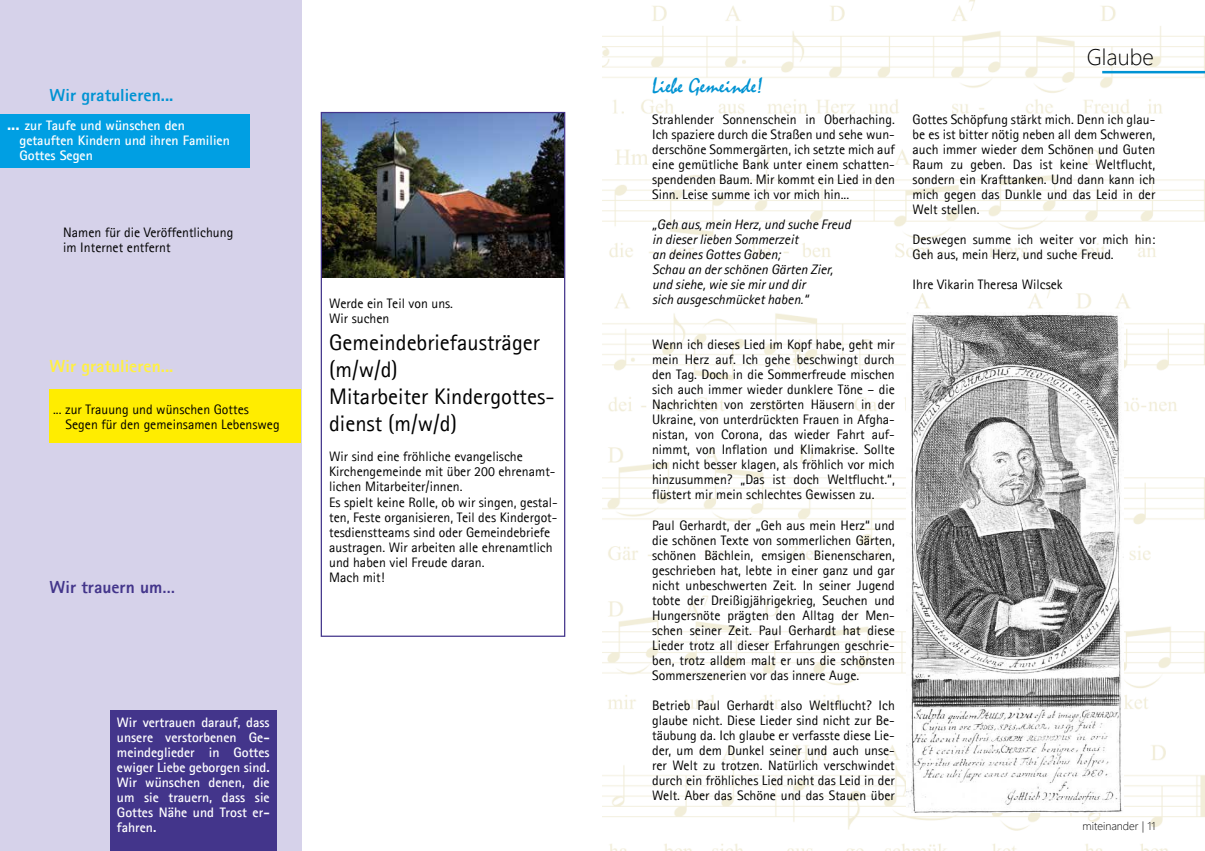
<style>
.page{position:relative;width:1205px;height:851px;background:#fff}
.page>*{position:absolute;margin:0;border:0;box-sizing:border-box;transform-origin:0 0}
.t1{font:22.5px/27px "Agfa Rotis Sans Serif";color:#000}
.t2{font:22.5px "Mistral";color:#0093d3}
.t3{font:300 22.5px "Segoe UI";color:#000}
.t4{font:800 17.5px "Agfa Rotis Sans Serif";color:#0093d3}
.t5{font:800 17.5px "Agfa Rotis Sans Serif";color:#fff042}
.t6{font:800 17.5px "Agfa Rotis Sans Serif";color:#43358b}
.t7{font:13.75px/15px "Agfa Rotis Sans Serif";color:#000}
.t8{font:700 13.75px/15px "Agfa Rotis Sans Serif";color:#fff}
.t9{font:italic 13.75px/15px "Agfa Rotis Sans Serif";color:#000}
.t10{font:300 11.25px "Segoe UI";color:#000}
.s1{font-size:17.5px}
</style>
<div class="page">
<img style="left:323px;top:114px;width:240px;height:163px">
<div style="left:321px;top:112px;width:244px;height:524px;border:1px solid #43358b"></div>
<img style="left:602px;top:0;width:603px;height:850px">
<img style="left:906px;top:312px;width:218px;height:500px">
<hr style="left:1102px;top:71px;width:103px;height:2px;background:#0093d3">
<div style="left:0;top:0;width:301px;height:850px;background:#d6d2ea"></div>
<div style="left:0;top:114px;width:249px;height:53px;background:#009fe3"></div>
<div style="left:110px;top:710px;width:167px;height:140px;background:#43358b"></div>
<div style="left:50px;top:389px;width:251px;height:53px;background:#ffed00"></div>
<p class="t4" style="left:50px;top:83px;width:125px">Wir gratulieren...</p>
<p class="t8" style="left:19px;top:117px;width:212px;text-indent:-12px"><span class="s1">...</span> zur Taufe und wünschen den getauften Kindern und ihren Familien<br>Gottes Segen</p>
<p class="t7" style="left:63px;top:225px;width:172px">Namen für die Veröffentlichung im Internet entfernt</p>
<p class="t5" style="left:50px;top:355px;width:125px">Wir gratulieren...</p>
<p class="t7" style="left:66px;top:401px;width:216px;text-indent:-12px">... zur Trauung und wünschen Gottes<br>Segen für den gemeinsamen Lebensweg</p>
<p class="t6" style="left:50px;top:575px;width:127px">Wir trauern um…</p>
<p class="t8" style="left:117px;top:714px;width:154px;text-align:justify">Wir vertrauen darauf, dass unsere verstorbenen Ge&shy;meindeglieder in Gottes ewiger Liebe geborgen sind.<br>Wir wünschen denen, die um sie trauern, dass sie Gottes Nähe und Trost er&shy;fahren.</p>
<p class="t7" style="left:329px;top:296px;width:125px">Werde ein Teil von uns.<br>Wir suchen</p>
<h1 class="t1" style="left:329px;top:329px;width:227px">Gemeindebriefausträger (m/w/d)<br>Mitarbeiter Kindergottes&shy;dienst (m/w/d)</h1>
<p class="t7" style="left:329px;top:449px;width:230px">Wir sind eine fröhliche evangelische Kirchengemeinde mit über 200 ehrenamt&shy;lichen Mitarbeiter/innen.<br>Es spielt keine Rolle, ob wir singen, gestal&shy;ten, Feste organisieren, Teil des Kindergot&shy;tesdienstteams sind oder Gemeindebriefe austragen. Wir arbeiten alle ehrenamtlich und haben viel Freude daran.<br>Mach mit!</p>
<h1 class="t2" style="left:652px;top:72px;width:112px">Liebe Gemeinde!</h1>
<p class="t7" style="left:652px;top:112px;width:244px;text-align:justify">Strahlender Sonnenschein in Oberhaching.<br>Ich spaziere durch die Straßen und sehe wun&shy;derschöne Sommergärten, ich setzte mich auf eine gemütliche Bank unter einem schatten&shy;spendenden Baum. Mir kommt ein Lied in den Sinn. Leise summe ich vor mich hin...</p>
<p class="t9" style="left:652px;top:217px;width:200px">„Geh aus, mein Herz, und suche Freud in dieser lieben Sommerzeit<br>an deines Gottes Gaben;<br>Schau an der schönen Gärten Zier, und siehe, wie sie mir und dir<br>sich ausgeschmücket haben.“</p>
<p class="t7" style="left:652px;top:337px;width:244px;text-align:justify">Wenn ich dieses Lied im Kopf habe, geht mir mein Herz auf. Ich gehe beschwingt durch den Tag. Doch in die Sommerfreude mischen sich auch immer wieder dunklere Töne – die Nachrichten von zerstörten Häusern in der Ukraine, von unterdrückten Frauen in Afgha&shy;nistan, von Corona, das wieder Fahrt auf&shy;nimmt, von Inflation und Klimakrise. Sollte ich nicht besser klagen, als fröhlich vor mich hinzusummen? „Das ist doch Weltflucht.“, flüstert mir mein schlechtes Gewissen zu.</p>
<p class="t7" style="left:652px;top:517px;width:244px;text-align:justify">Paul Gerhardt, der „Geh aus mein Herz“ und die schönen Texte von sommerlichen Gärten, schönen Bächlein, emsigen Bienenscharen, geschrieben hat, lebte in einer ganz und gar nicht unbeschwerten Zeit. In seiner Jugend tobte der Dreißigjährigekrieg, Seuchen und Hungersnöte prägten den Alltag der Men&shy;schen seiner Zeit. Paul Gerhardt hat diese Lieder trotz all dieser Erfahrungen geschrie&shy;ben, trotz alldem malt er uns die schönsten Sommerszenerien vor das innere Auge.</p>
<p class="t7" style="left:652px;top:697px;width:244px;text-align:justify">Betrieb Paul Gerhardt also Weltflucht? Ich glaube nicht. Diese Lieder sind nicht zur Be&shy;täubung da. Ich glaube er verfasste diese Lie&shy;der, um dem Dunkel seiner und auch unse&shy;rer Welt zu trotzen. Natürlich verschwindet durch ein fröhliches Lied nicht das Leid in der Welt. Aber das Schöne und das Stauen über</p>
<h1 class="t3" style="left:1087px;top:36px;width:68px">Glaube</h1>
<p class="t7" style="left:912px;top:112px;width:244px;text-align:justify">Gottes Schöpfung stärkt mich. Denn ich glau&shy;be es ist bitter nötig neben all dem Schweren, auch immer wieder dem Schönen und Guten Raum zu geben. Das ist keine Weltflucht, sondern ein Krafttanken. Und dann kann ich mich gegen das Dunkle und das Leid in der Welt stellen.</p>
<p class="t7" style="left:912px;top:232px;width:244px">Deswegen summe ich weiter vor mich hin:<br>Geh aus, mein Herz, und suche Freud.</p>
<p class="t7" style="left:912px;top:277px;width:152px">Ihre Vikarin Theresa Wilcsek</p>
<p class="t10" style="left:1082px;top:815px;width:74px">miteinander | 11</p>
</div>
